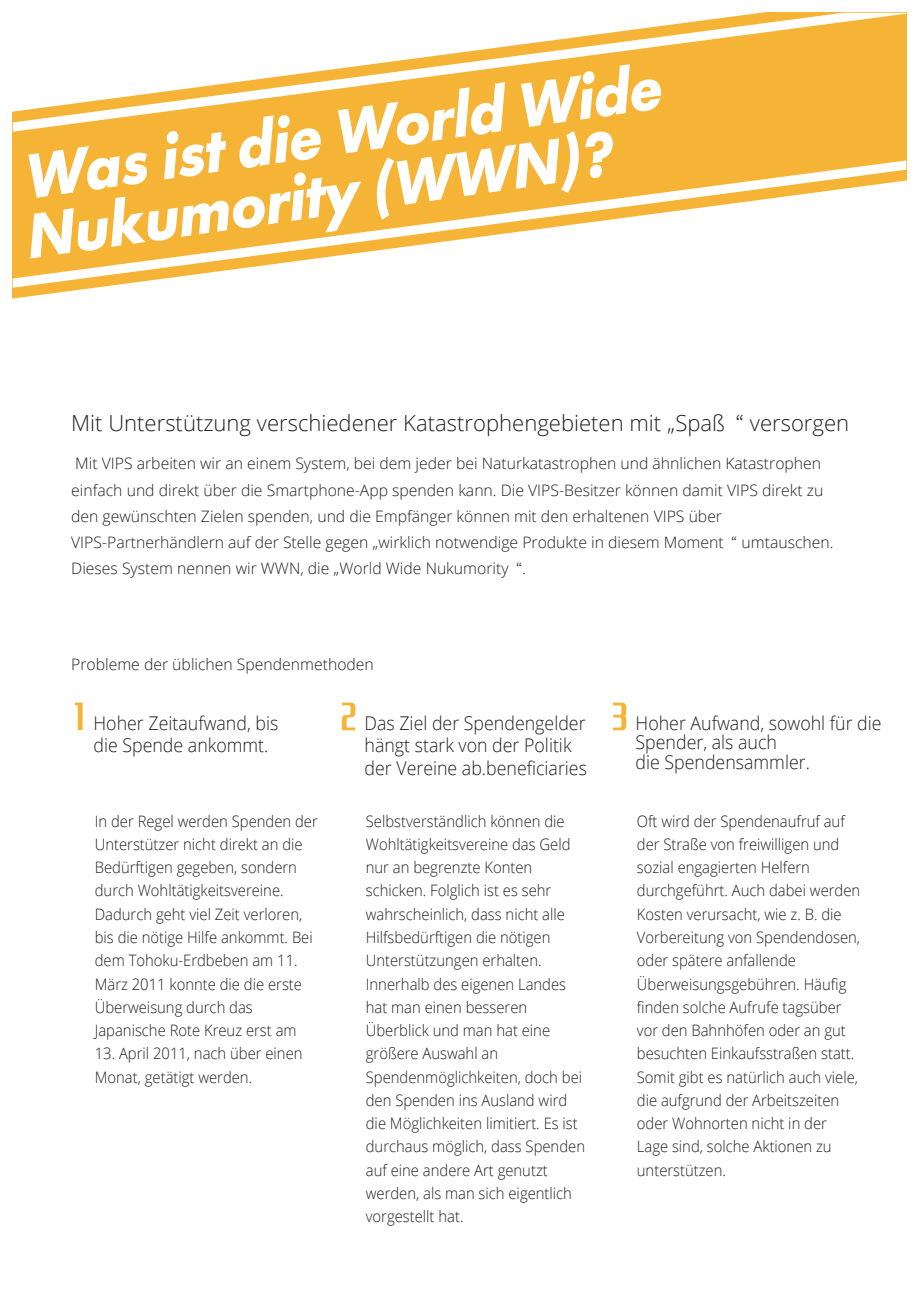
<style>
.page{position:relative;width:919px;height:1289px;background:#fff}
.page>*{position:absolute;margin:0;border:0;box-sizing:border-box;transform-origin:0 0}
.t1{font:italic 700 65.55px/59.2px "Futura";color:#fff;scale:.93 1}
.t2{font:43.2px "GN Kin iro Sans Serif";color:#f5b436;scale:.94 1}
.t3{font:300 22.05px "Open Sans";color:#231f20}
.t4{font:300 18.9px/22.5px "Open Sans";color:#231f20;scale:.94 1}
.t5{font:300 15.75px/23.2px "Open Sans";color:#231f20;scale:.94 1}
.t6{font:300 15.75px/26.2px "Open Sans";color:#231f20}
.s1{font-family:"Noto Sans CJ Kjp";font-size:21px}
.s2{font-family:"Noto Sans CJ Kjp";font-size:15px}
</style>
<div class="page">
<svg style="left:13px;top:13px;width:893px;height:275px;fill:#f5b436"></svg>
<h1 class="t1" style="left:12px;top:144px;width:701px;rotate:-8deg">Was ist die World Wide<br>Nukumority (WWN)?</h1>
<h3 class="t3" style="left:71px;top:408px;width:779px">Mit Unterstützung verschiedener Katastrophengebieten mit „Spaß <span class="s1">“</span> versorgen</h3>
<p class="t6" style="left:71px;top:450px;width:763px">Mit VIPS arbeiten wir an einem System, bei dem jeder bei Naturkatastrophen und ähnlichen Katastrophen einfach und direkt über die Smartphone-App spenden kann. Die VIPS-Besitzer können damit VIPS direkt zu den gewünschten Zielen spenden, und die Empfänger können mit den erhaltenen VIPS über VIPS-Partnerhändlern auf der Stelle gegen „wirklich notwendige Produkte in diesem Moment <span class="s2">“</span> umtauschen.<br>Dieses System nennen wir WWN, die „World Wide Nukumority <span class="s2">“</span>.</p>
<p class="t6" style="left:71px;top:651px;width:304px">Probleme der üblichen Spendenmethoden</p>
<h2 class="t2" style="left:74px;top:698px;width:12px">1</h2>
<p class="t4" style="left:93px;top:711px;width:198px">Hoher Zeitaufwand, bis die Spende ankommt.</p>
<p class="t5" style="left:95px;top:809px;width:239px">In der Regel werden Spenden der<br>Unterstützer nicht direkt an die<br>Bedürftigen gegeben, sondern durch Wohltätigkeitsvereine.<br>Dadurch geht viel Zeit verloren, bis die nötige Hilfe ankommt. Bei dem Tohoku-Erdbeben am 11.<br>März 2011 konnte die die erste<br>Überweisung durch das<br>Japanische Rote Kreuz erst am</p>
<p class="t5" style="left:95px;top:1041px;width:222px">13. April 2011, nach über einen<br>Monat, getätigt werden.</p>
<h2 class="t2" style="left:341px;top:698px;width:18px">2</h2>
<p class="t4" style="left:364px;top:711px;width:238px">Das Ziel der Spendengelder hängt stark von der Politik der Vereine ab.beneficiaries</p>
<p class="t5" style="left:366px;top:809px;width:235px">Selbstverständlich können die<br>Wohltätigkeitsvereine das Geld nur an begrenzte Konten schicken. Folglich ist es sehr wahrscheinlich, dass nicht alle<br>Hilfsbedürftigen die nötigen<br>Unterstützungen erhalten.<br>Innerhalb des eigenen Landes hat man einen besseren<br>Überblick und man hat eine größere Auswahl an<br>Spendenmöglichkeiten, doch bei den Spenden ins Ausland wird die Möglichkeiten limitiert. Es ist durchaus möglich, dass Spenden auf eine andere Art genutzt werden, als man sich eigentlich vorgestellt hat.</p>
<h2 class="t2" style="left:612px;top:698px;width:18px">3</h2>
<p class="t4" style="left:635px;top:712px;width:263px;line-height:19.5px">Hoher Aufwand, sowohl für die<br>Spender, als auch<br>die Spendensammler.</p>
<p class="t5" style="left:636px;top:809px;width:239px">Oft wird der Spendenaufruf auf der Straße von freiwilligen und sozial engagierten Helfern durchgeführt. Auch dabei werden<br>Kosten verursacht, wie z. B. die<br>Vorbereitung von Spendendosen, oder spätere anfallende<br>Überweisungsgebühren. Häufig finden solche Aufrufe tagsüber vor den Bahnhöfen oder an gut besuchten Einkaufsstraßen statt.<br>Somit gibt es natürlich auch viele, die aufgrund der Arbeitszeiten oder Wohnorten nicht in der<br>Lage sind, solche Aktionen zu unterstützen.</p>
</div>
